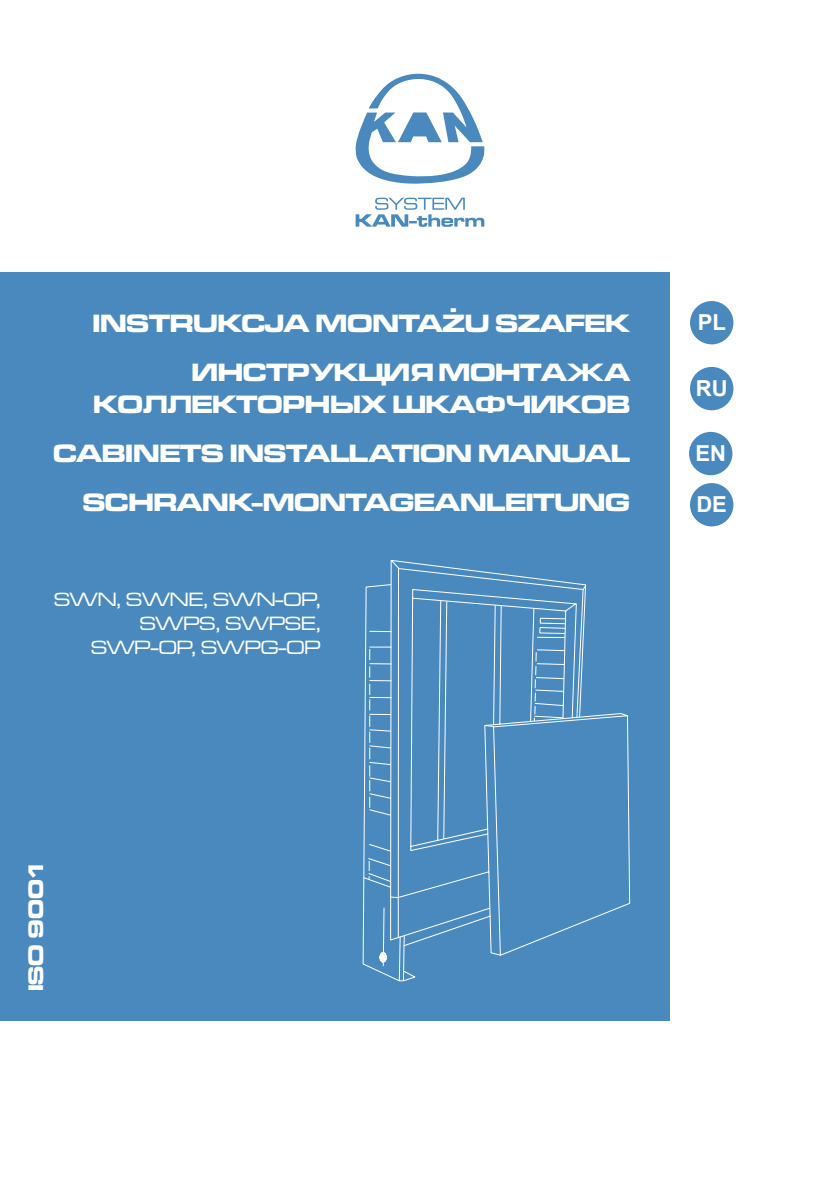
<style>
.page{position:relative;width:840px;height:1191px;background:#fff}
.page>*{position:absolute;margin:0;border:0;box-sizing:border-box;transform-origin:0 0}
.t1{font:26px/49px "Microgramma D Bol Ext";letter-spacing:-.01em;color:#fff;text-align:right}
.t2{font:700 22px "Arial";color:#fff}
.t3{font:700 21.8px "mikro Kan";color:#fff}
.t4{font:20px/24px "Microgramma D Med Ext";color:#fff;text-align:right}
</style>
<div class="page">
<div style="left:0;top:272px;width:669px;height:748px;background:#4a89be"></div>
<svg style="left:355px;top:73px;width:130px;height:154px"></svg>
<svg style="left:363px;top:617px;width:52px;height:364px"></svg>
<svg style="left:379px;top:956px;width:7px;height:10px"></svg>
<svg style="left:367px;top:617px;width:263px;height:339px"></svg>
<svg style="left:389px;top:559px;width:197px;height:382px"></svg>
<div style="left:689px;top:301px;width:44px;height:43px;background:#4a89be;border-radius:50%"></div>
<div style="left:689px;top:367px;width:44px;height:43px;background:#4a89be;border-radius:50%"></div>
<div style="left:688px;top:432px;width:44px;height:43px;background:#4a89be;border-radius:50%"></div>
<div style="left:689px;top:483px;width:44px;height:43px;background:#4a89be;border-radius:50%"></div>
<p class="t1" style="left:92px;top:299px;width:538px">INSTRUKCJA MONTAŻU SZAFEK<br>ИНСТРУКЦИЯ МОНТАЖА</p>
<p class="t1" style="left:53px;top:380px;width:578px">КОЛЛЕКТОРНЫХ ШКАФЧИКОВ<br>CABINETS INSTALLATION MANUAL<br>SCHRANK-MONTAGEANLEITUNG</p>
<p class="t4" style="left:54px;top:586px;width:268px">SWN, SWNE, SWN-OP,<br>SWPS, SWPSE,<br>SWP-OP, SWPG-OP</p>
<p class="t2" style="left:697px;top:307px;width:30px">PL</p>
<p class="t2" style="left:695px;top:373px;width:33px">RU</p>
<p class="t2" style="left:695px;top:438px;width:32px">EN</p>
<p class="t2" style="left:696px;top:489px;width:32px">DE</p>
<p class="t3" style="left:23px;top:991px;width:132px;rotate:-90deg">ISO 9001</p>
</div>
